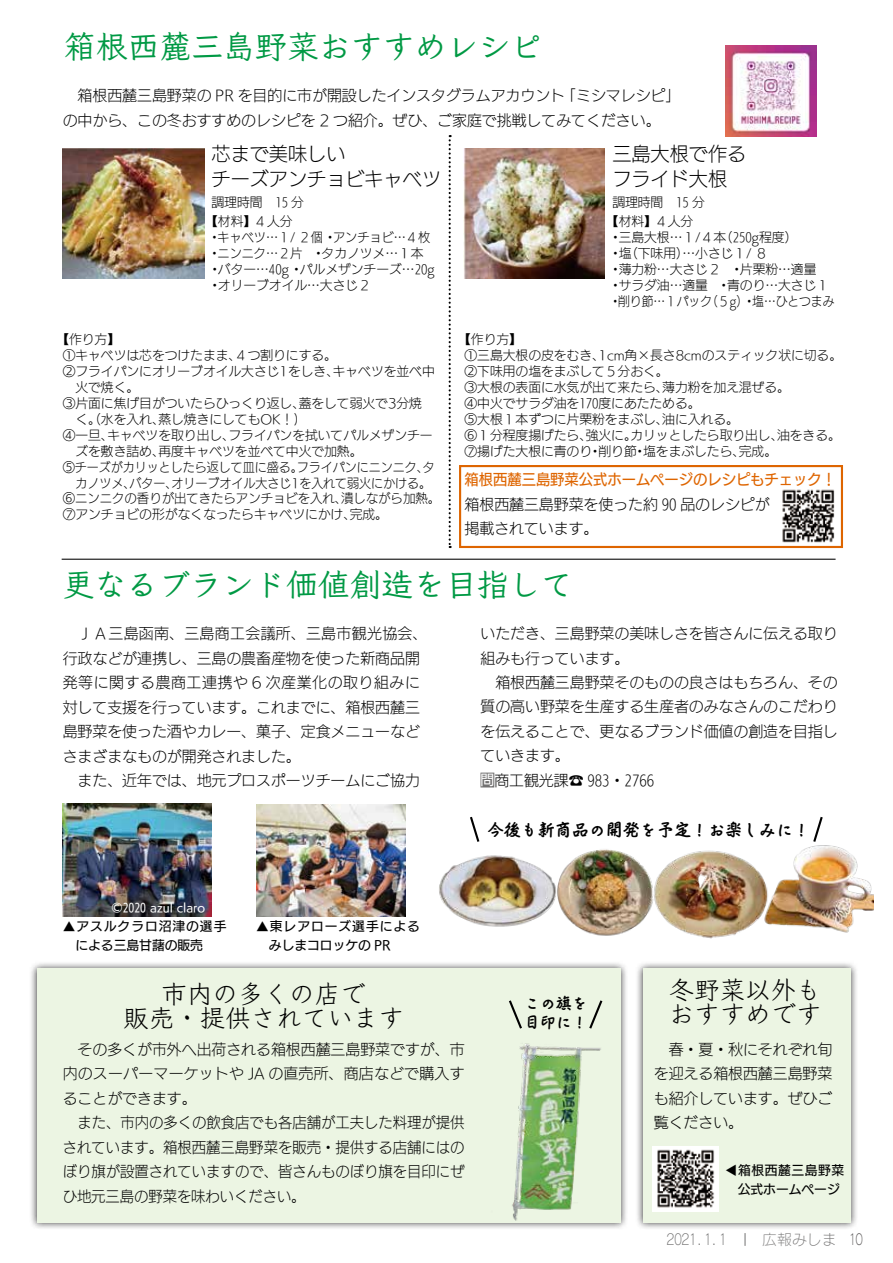
<style>
.page{position:relative;width:893px;height:1263px;background:#fff}
.page>*{position:absolute;margin:0;border:0;box-sizing:border-box;transform-origin:0 0}
.t1{font:31.95px "Klee Pro DB";color:#094}
.t2{font:25.5px/24.5px "Klee Pro M";color:#000;text-align:center}
.t3{font:19.2px/24.5px "UD Kakugo Large Pro L";color:#000}
.t4{font:16.95px "Kafu Marker Std B";color:#000}
.t5{font:15.9px/19.2px "Kafu Marker Std B";color:#000}
.t6{font:14.85px/24.5px "UD Kakugo Large Pro L";color:#000}
.t7{font:14.85px/24.5px "UD Kakugo Large Pro L";color:#000;text-align:justify;scale:.96 1}
.t8{font:14.85px "UD Kakugo Large Pro M";color:#de6500;scale:.96 1}
.t9{font:14.85px "Rodin Cattleya Pro L";color:#727171}
.t10{font:14.85px "Rodin Cattleya Pro L";color:#595757;scale:.8 1}
.t11{font:12.75px/15.9px "UD Kakugo Large Pro L";color:#000}
.t12{font:12.75px/19.2px "UD Kakugo Large Pro M";letter-spacing:.075em;color:#000}
.t13{font:12.75px/15.9px "UD Kakugo Large Pro L";color:#000;scale:.96 1}
.t14{font:12.75px "UD Kakugo Large Pro L";color:#000;scale:.95 1}
.t15{font:12.75px "UD Kakugo Large Pro L";color:#000;scale:.92 1}
.t16{font:12.75px "UD Kakugo Large Pro L";color:#000;scale:.94 1}
.t17{font:12.75px/19.2px "UD Kakugo Large Pro M";letter-spacing:.04em;color:#000}
.t18{font:11.7px "UD Kakugo Large Pro M";color:#fff}
.s1{font-family:"UD Kakugo Large Pro M";font-size:13.8px;color:#fff}
</style>
<div class="page">
<div style="left:29px;top:961px;width:599px;height:269px;background:#000;opacity:.75"></div>
<div style="left:37px;top:968px;width:584px;height:254px;background:#ecf5e3"></div>
<div style="left:635px;top:961px;width:223px;height:269px;background:#000;opacity:.75"></div>
<div style="left:643px;top:968px;width:207px;height:254px;background:#ecf5e3"></div>
<svg style="left:449px;top:135px;width:2px;height:413px"></svg>
<img style="left:63px;top:149px;width:141px;height:130px">
<img style="left:463px;top:149px;width:142px;height:130px">
<img style="left:725px;top:45px;width:91px;height:92px">
<img style="left:782px;top:489px;width:52px;height:54px">
<div style="left:480px;top:773px;width:14px;height:14px;background:#727171"></div>
<img style="left:63px;top:804px;width:149px;height:112px">
<img style="left:256px;top:804px;width:149px;height:112px">
<img style="left:489px;top:1032px;width:134px;height:192px">
<hr style="left:62px;top:559px;width:774px;height:1px;background:#000">
<img style="left:439px;top:855px;width:107px;height:72px">
<img style="left:546px;top:849px;width:90px;height:87px">
<img style="left:636px;top:850px;width:126px;height:89px">
<img style="left:762px;top:845px;width:112px;height:88px">
<svg style="left:470px;top:816px;width:10px;height:26px"></svg>
<svg style="left:813px;top:816px;width:10px;height:26px"></svg>
<svg style="left:589px;top:1000px;width:14px;height:29px"></svg>
<svg style="left:509px;top:1000px;width:13px;height:29px"></svg>
<img style="left:652px;top:1146px;width:67px;height:65px">
<div style="left:459px;top:465px;width:384px;height:83px;border:2px solid #de6500"></div>
<svg style="left:745px;top:1233px;width:1px;height:13px"></svg>
<h1 class="t1" style="left:64px;top:26px;width:480px">箱根西麓三島野菜おすすめレシピ</h1>
<p class="t6" style="left:63px;top:83px;width:599px;text-indent:15px">箱根西麓三島野菜の PR を目的に市が開設したインスタグラムアカウント<br>の中から、この冬おすすめのレシピを 2 つ紹介。ぜひ、ご家庭で挑戦してみてください。</p>
<h3 class="t3" style="left:212px;top:141px;width:231px">芯まで美味しい<br>チーズアンチョビキャベツ</h3>
<h3 class="t3" style="left:612px;top:141px;width:135px">三島大根で作るフライド大根</h3>
<p class="t11" style="left:612px;top:194px;width:94px">調理時間　15 分</p>
<p class="t6" style="left:561px;top:83px;width:121px">「ミシマレシピ「</p>
<p class="t11" style="left:254px;top:192px;width:51px;line-height:19.2px;text-indent:-43px">調理時間　15 分<br>４人分</p>
<p class="t11" style="left:205px;top:213px;width:53px">【材料】</p>
<p class="t11" style="left:619px;top:213px;width:180px;text-indent:-13px">【材料】<br>三島大根…１/４（本 250g程度(</p>
<p class="t11" style="left:655px;top:213px;width:40px">４人分</p>
<p class="t14" style="left:333px;top:227px;width:104px">アンチョビ…４枚</p>
<p class="t14" style="left:218px;top:227px;width:126px">キャベツ…１/ ２個・</p>
<p class="t14" style="left:209px;top:227px;width:14px">・</p>
<p class="t11" style="left:619px;top:229px;width:151px;text-indent:-10px">・<br>（塩下味用）…小さじ１/ ８</p>
<p class="t14" style="left:218px;top:243px;width:114px">ニンニク…２片　・</p>
<p class="t11" style="left:322px;top:245px;width:104px">タカノツメ…１本</p>
<p class="t14" style="left:209px;top:243px;width:14px">・</p>
<p class="t11" style="left:609px;top:245px;width:14px">・</p>
<p class="t11" style="left:300px;top:261px;width:136px">パルメザンチーズ…20g</p>
<p class="t11" style="left:218px;top:261px;width:87px">バター…40g・</p>
<p class="t11" style="left:218px;top:261px;width:155px;text-indent:-10px">・<br>オリーブオイル…大さじ２</p>
<p class="t11" style="left:208px;top:277px;width:14px">・</p>
<p class="t11" style="left:619px;top:261px;width:126px">薄力粉…大さじ２　・</p>
<p class="t11" style="left:740px;top:261px;width:78px">片栗粉…適量</p>
<p class="t11" style="left:609px;top:261px;width:14px">・</p>
<p class="t11" style="left:619px;top:277px;width:113px">サラダ油…適量　・</p>
<p class="t11" style="left:727px;top:277px;width:104px">青のり…大さじ１</p>
<p class="t11" style="left:609px;top:277px;width:14px">・</p>
<p class="t15" style="left:706px;top:291px;width:55px">（５g）・</p>
<p class="t15" style="left:618px;top:291px;width:104px">削り節…１パック</p>
<p class="t15" style="left:752px;top:291px;width:91px">塩…ひとつまみ</p>
<p class="t15" style="left:609px;top:291px;width:14px">・</p>
<p class="t11" style="left:56px;top:331px;width:65px">【作り方【</p>
<p class="t11" style="left:63px;top:347px;width:276px">①キャベツは芯をつけたまま４、つ割りにする。</p>
<p class="t11" style="left:63px;top:363px;width:278px">②フライパンにオリーブオイル大さじ1をしき、</p>
<p class="t11" style="left:75px;top:379px;width:65px">火で焼く。</p>
<p class="t11" style="left:299px;top:395px;width:125px">蓋をして弱火で3分焼</p>
<p class="t11" style="left:333px;top:363px;width:104px">キャベツを並べ中</p>
<p class="t11" style="left:158px;top:395px;width:148px;text-indent:-96px">③片面に焦げ目がついたらひっくり返し、蒸し焼きにしてもOK!(</p>
<p class="t11" style="left:75px;top:411px;width:91px">く。（水を入れ、</p>
<p class="t11" style="left:458px;top:331px;width:65px">【作り方【</p>
<p class="t11" style="left:465px;top:347px;width:379px">①三島大根の皮をむき 1、 cm角×長さ8cmのスティック状に切る。</p>
<p class="t11" style="left:465px;top:363px;width:206px">②下味用の塩をまぶして５分おく。</p>
<p class="t11" style="left:662px;top:379px;width:129px">薄力粉を加え混ぜる。</p>
<p class="t11" style="left:465px;top:379px;width:206px">③大根の表面に水気が出て来たら、</p>
<p class="t11" style="left:465px;top:395px;width:237px">④中火でサラダ油を170度にあたためる。</p>
<p class="t11" style="left:662px;top:411px;width:78px">油に入れる。</p>
<p class="t11" style="left:465px;top:411px;width:206px">⑤大根１本ずつに片栗粉をまぶし、</p>
<p class="t11" style="left:229px;top:426px;width:206px">フライパンを拭いてパルメザンチー</p>
<p class="t11" style="left:63px;top:426px;width:53px">④一旦、</p>
<p class="t11" style="left:107px;top:426px;width:129px">キャベツを取り出し、</p>
<p class="t11" style="left:465px;top:426px;width:129px">⑥１分程度揚げたら、</p>
<p class="t11" style="left:586px;top:426px;width:53px">強火に。</p>
<p class="t11" style="left:630px;top:426px;width:155px">カリッとしたら取り出し、</p>
<p class="t11" style="left:777px;top:426px;width:65px">油をきる。</p>
<p class="t11" style="left:75px;top:442px;width:91px">ズを敷き詰め、</p>
<p class="t11" style="left:465px;top:442px;width:129px">⑦揚げた大根に青のり</p>
<p class="t8" style="left:465px;top:467px;width:388px">箱根西麓三島野菜公式ホームページのレシピもチェック!</p>
<p class="t6" style="left:465px;top:491px;width:307px">箱根西麓三島野菜を使った約 90 品のレシピが掲載されています。</p>
<h1 class="t1" style="left:63px;top:564px;width:512px">更なるブランド価値創造を目指して</h1>
<p class="t6" style="left:63px;top:621px;width:366px">　ＪＡ三島函南、三島商工会議所、三島市観光協会、行政などが連携し、三島の農畜産物を使った新商品開発等に関する農商工連携や 6 次産業化の取り組みに対して支援を行っています。これまでに、箱根西麓三島野菜を使った酒やカレー、菓子、定食メニューなどさまざまなものが開発されました。<br>　また、近年では、地元プロスポーツチームにご協力</p>
<p class="t6" style="left:480px;top:621px;width:359px">いただき、三島野菜の美味しさを皆さんに伝える取り組みも行っています。</p>
<p class="t11" style="left:598px;top:442px;width:40px">削り節</p>
<p class="t11" style="left:158px;top:442px;width:206px">再度キャベツを並べて中火で加熱。</p>
<p class="t11" style="left:739px;top:442px;width:40px">完成。</p>
<p class="t11" style="left:643px;top:442px;width:104px">塩をまぶしたら、</p>
<p class="t11" style="left:589px;top:442px;width:14px">・</p>
<p class="t11" style="left:634px;top:442px;width:14px">・</p>
<p class="t13" style="left:171px;top:458px;width:272px;text-indent:-109px">⑤チーズがカリッとしたら返して皿に盛る。<br>オリーブオイル大さじ1を入れて弱火にかける。</p>
<p class="t16" style="left:297px;top:457px;width:148px">フライパンにニンニクタ、</p>
<p class="t16" style="left:129px;top:473px;width:53px">バター、</p>
<p class="t16" style="left:75px;top:473px;width:65px">カノツメ、</p>
<p class="t11" style="left:63px;top:490px;width:286px">⑥ニンニクの香りが出てきたらアンチョビを入れ、</p>
<p class="t11" style="left:341px;top:490px;width:100px">潰しながら加熱。</p>
<p class="t11" style="left:63px;top:506px;width:295px">⑦アンチョビの形がなくなったらキャベツにかけ、</p>
<p class="t11" style="left:350px;top:506px;width:40px">完成。</p>
<p class="t6" style="left:495px;top:670px;width:344px">箱根西麓三島野菜そのものの良さはもちろん、その</p>
<p class="t6" style="left:480px;top:670px;width:359px">　<br>質の高い野菜を生産する生産者のみなさんのこだわりを伝えることで、更なるブランド価値の創造を目指していきます。<br><span class="s1">問</span>商工観光課☎ 983・2766</p>
<p class="t18" style="left:112px;top:898px;width:95px">©2020 azul claro</p>
<p class="t12" style="left:75px;top:916px;width:152px;text-indent:-13px">▲アスルクラロ沼津の選手による三島甘藷の販売</p>
<p class="t12" style="left:269px;top:916px;width:152px;text-indent:-13px">▲東レアローズ選手によるみしまコロッケの PR</p>
<h3 class="t4" style="left:487px;top:815px;width:325px">今後も新商品の開発を予定！お楽しみに!</h3>
<h2 class="t2" style="left:123px;top:980px;width:282px">市内の多くの店で<br>販売・提供されています</h2>
<h2 class="t2" style="left:669px;top:976px;width:155px;text-align:left">冬野菜以外もおすすめです</h2>
<p class="t6" style="left:63px;top:1037px;width:403px;text-align:justify">　その多くが市外へ出荷される箱根西麓三島野菜ですが、市内のスーパーマーケットや JA の直売所、商店などで購入することができます。</p>
<p class="t7" style="left:63px;top:1110px;width:420px;text-indent:15px">また、市内の多くの飲食店でも各店舗が工夫した料理が提供されています。箱根西麓三島野菜を販売・提供する店舗にはのぼり旗が設置されていますので、皆さんものぼり旗を目印にぜひ地元三島の野菜を味わいください。</p>
<p class="t5" style="left:524px;top:992px;width:65px">この旗を目印に!</p>
<p class="t6" style="left:654px;top:1037px;width:180px;text-align:justify">　春・夏・秋にそれぞれ旬を迎える箱根西麓三島野菜も紹介しています。ぜひご覧ください。</p>
<p class="t17" style="left:738px;top:1160px;width:108px;text-indent:-13px">◀箱根西麓三島野菜公式ホームページ</p>
<p class="t9" style="left:667px;top:1230px;width:61px">２０２1．1．1</p>
<p class="t9" style="left:762px;top:1230px;width:76px">広報みしま</p>
<p class="t10" style="left:848px;top:1230px;width:20px">10</p>
</div>
